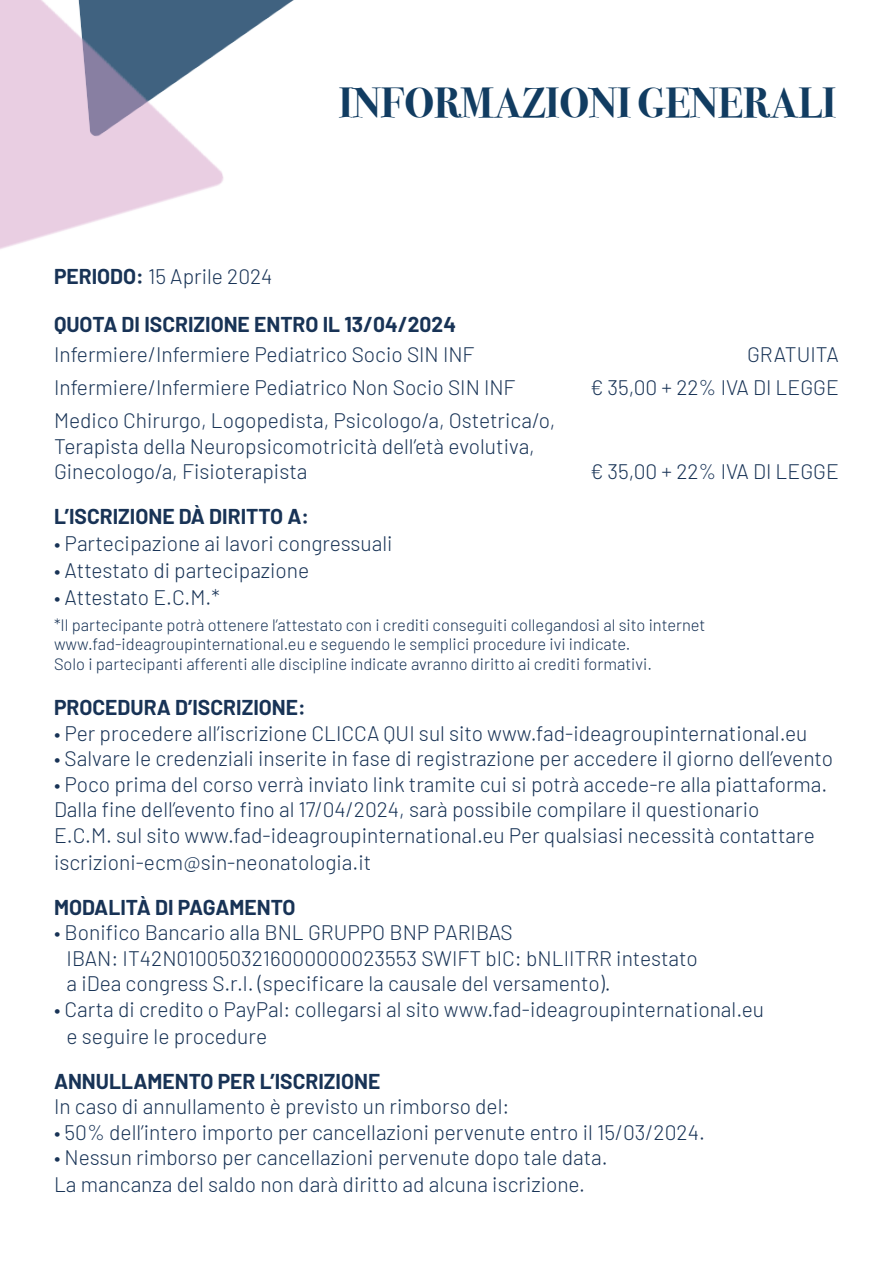
<style>
.page{position:relative;width:893px;height:1263px;background:#fff}
.page>*{position:absolute;margin:0;border:0;box-sizing:border-box;transform-origin:0 0}
.t1{font:700 42px "Bodoni Svty Two ITCTT";color:#113c61}
.t2{font:300 21px/26px "Barlow";color:#183356}
.t3{font:700 21px "Barlow";color:#183356}
.t4{font:300 16.5px "Barlow";color:#183356}
.s1{font-weight:700}
</style>
<div class="page">
<img style="left:233px;top:0;width:61px;height:42px">
<img style="left:0;top:0;width:233px;height:249px">
<p class="t1" style="left:339px;top:68px;width:499px">INFORMAZIONI GENERALI</p>
<p class="t2" style="left:54px;top:262px;width:220px"><span class="s1">PERIODO:</span> 15 Aprile 2024</p>
<p class="t3" style="left:54px;top:309px;width:403px">QUOTA DI ISCRIZIONE ENTRO IL 13/04/2024</p>
<p class="t2" style="left:54px;top:340px;width:422px">Infermiere/Infermiere Pediatrico Socio SIN INF</p>
<p class="t2" style="left:747px;top:340px;width:93px">GRATUITA</p>
<p class="t2" style="left:54px;top:373px;width:463px">Infermiere/Infermiere Pediatrico Non Socio SIN INF</p>
<p class="t2" style="left:590px;top:373px;width:250px">€ 35,00 + 22% IVA DI LEGGE</p>
<p class="t2" style="left:54px;top:406px;width:503px">Medico Chirurgo, Logopedista, Psicologo/a, Ostetrica/o,</p>
<p class="t2" style="left:54px;top:431px;width:482px">Terapista della Neuropsicomotricità dell’età evolutiva,</p>
<p class="t2" style="left:54px;top:457px;width:255px">Ginecologo/a, Fisioterapista</p>
<p class="t2" style="left:590px;top:457px;width:250px">€ 35,00 + 22% IVA DI LEGGE</p>
<p class="t3" style="left:54px;top:501px;width:257px">L’ISCRIZIONE DÀ DIRITTO A:</p>
<p class="t2" style="left:54px;top:529px;width:340px">• Partecipazione ai lavori congressuali</p>
<p class="t2" style="left:54px;top:556px;width:257px">• Attestato di partecipazione</p>
<p class="t2" style="left:54px;top:583px;width:167px">• Attestato E.C.M.*</p>
<p class="t4" style="left:54px;top:613px;width:653px">*Il partecipante potrà ottenere l’attestato con i crediti conseguiti collegandosi al sito internet</p>
<p class="t4" style="left:54px;top:633px;width:578px">www.fad-ideagroupinternational.eu e seguendo le semplici procedure ivi indicate.</p>
<p class="t4" style="left:54px;top:652px;width:599px">Solo i partecipanti afferenti alle discipline indicate avranno diritto ai crediti formativi.</p>
<p class="t3" style="left:54px;top:692px;width:253px">PROCEDURA D’ISCRIZIONE:</p>
<p class="t2" style="left:54px;top:719px;width:755px">• Per procedere all’iscrizione CLICCA QUI sul sito www.fad-ideagroupinternational.eu</p>
<p class="t2" style="left:54px;top:744px;width:781px">• Salvare le credenziali inserite in fase di registrazione per accedere il giorno dell’evento</p>
<p class="t2" style="left:54px;top:770px;width:775px">• Poco prima del corso verrà inviato link tramite cui si potrà accede-re alla piattaforma.<br>Dalla fine dell’evento fino al 17/04/2024, sarà possibile compilare il questionario<br>E.C.M. sul sito www.fad-ideagroupinternational.eu Per qualsiasi necessità contattare iscrizioni-ecm@sin-neonatologia.it</p>
<p class="t3" style="left:54px;top:892px;width:243px">MODALITÀ DI PAGAMENTO</p>
<p class="t2" style="left:67px;top:918px;width:633px;line-height:25.5px;text-indent:-13px">• Bonifico Bancario alla BNL GRUPPO BNP PARIBAS<br>IBAN: IT42N0100503216000000023553 SWIFT bIC: bNLIITRR intestato a iDea congress S.r.l. (specificare la causale del versamento).</p>
<p class="t2" style="left:54px;top:995px;width:712px">• Carta di credito o PayPal: collegarsi al sito www.fad-ideagroupinternational.eu</p>
<p class="t2" style="left:67px;top:1022px;width:202px">e seguire le procedure</p>
<p class="t3" style="left:54px;top:1066px;width:328px">ANNULLAMENTO PER L’ISCRIZIONE</p>
<p class="t2" style="left:54px;top:1092px;width:457px">In caso di annullamento è previsto un rimborso del:</p>
<p class="t2" style="left:54px;top:1118px;width:652px">• 50% dell’intero importo per cancellazioni pervenute entro il 15/03/2024.</p>
<p class="t2" style="left:54px;top:1143px;width:555px">• Nessun rimborso per cancellazioni pervenute dopo tale data.</p>
<p class="t2" style="left:54px;top:1170px;width:533px">La mancanza del saldo non darà diritto ad alcuna iscrizione.</p>
</div>
